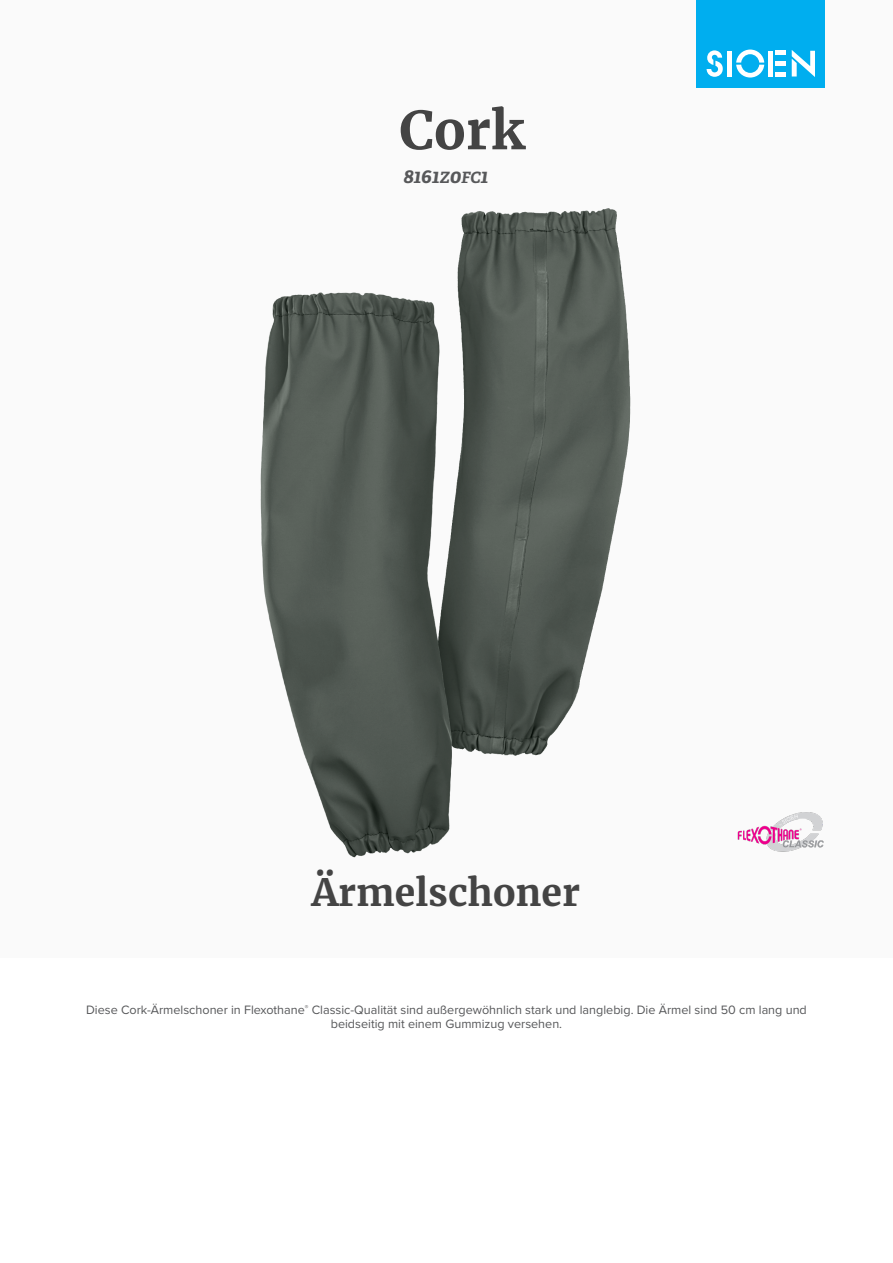
<style>
.page{position:relative;width:893px;height:1263px;background:#fff}
.page>*{position:absolute;margin:0;border:0;box-sizing:border-box;transform-origin:0 0}
.product_name{font:700 52.5px "Merriweather";color:#444}
.product_h2{font:700 37.5px "Merriweather";color:#444}
.product_ref{font:italic 700 19.5px "Adelle";color:#57585a}
.product_description{font:12.6px/13.6px "Proxima Nova";color:#57585a;text-align:center}
.s1{font-size:15.6px}
</style>
<div class="page">
<div style="left:0;top:0;width:893px;height:957px;background:#fafafa"></div>
<div style="left:697px;top:0;width:128px;height:88px;background:#00aeef"></div>
<svg style="left:707px;top:50px;width:16px;height:27px"></svg>
<svg style="left:736px;top:50px;width:28px;height:28px"></svg>
<div style="left:727px;top:51px;width:5px;height:26px;background:#fff"></div>
<div style="left:768px;top:51px;width:5px;height:26px;background:#fff"></div>
<div style="left:775px;top:72px;width:11px;height:5px;background:#fff"></div>
<div style="left:775px;top:61px;width:11px;height:5px;background:#fff"></div>
<hr style="left:775px;top:51px;width:11px;height:4px;background:#fff">
<svg style="left:792px;top:50px;width:23px;height:27px"></svg>
<img style="left:737px;top:812px;width:87px;height:40px">
<img style="left:260px;top:208px;width:371px;height:650px">
<p class="product_name" style="left:399px;top:97px;width:128px">Cork</p>
<p class="product_ref" style="left:403px;top:164px;width:87px">8161<span class="s1">Z</span>0<span class="s1">FC</span>1</p>
<p class="product_h2" style="left:312px;top:868px;width:270px">Ärmelschoner</p>
<p class="product_description" style="left:86px;top:1002px;width:722px">Diese Cork-Ärmelschoner in Flexothane<sup>®</sup> Classic-Qualität sind außergewöhnlich stark und langlebig. Die Ärmel sind 50 cm lang und beidseitig mit einem Gummizug versehen.</p>
</div>
